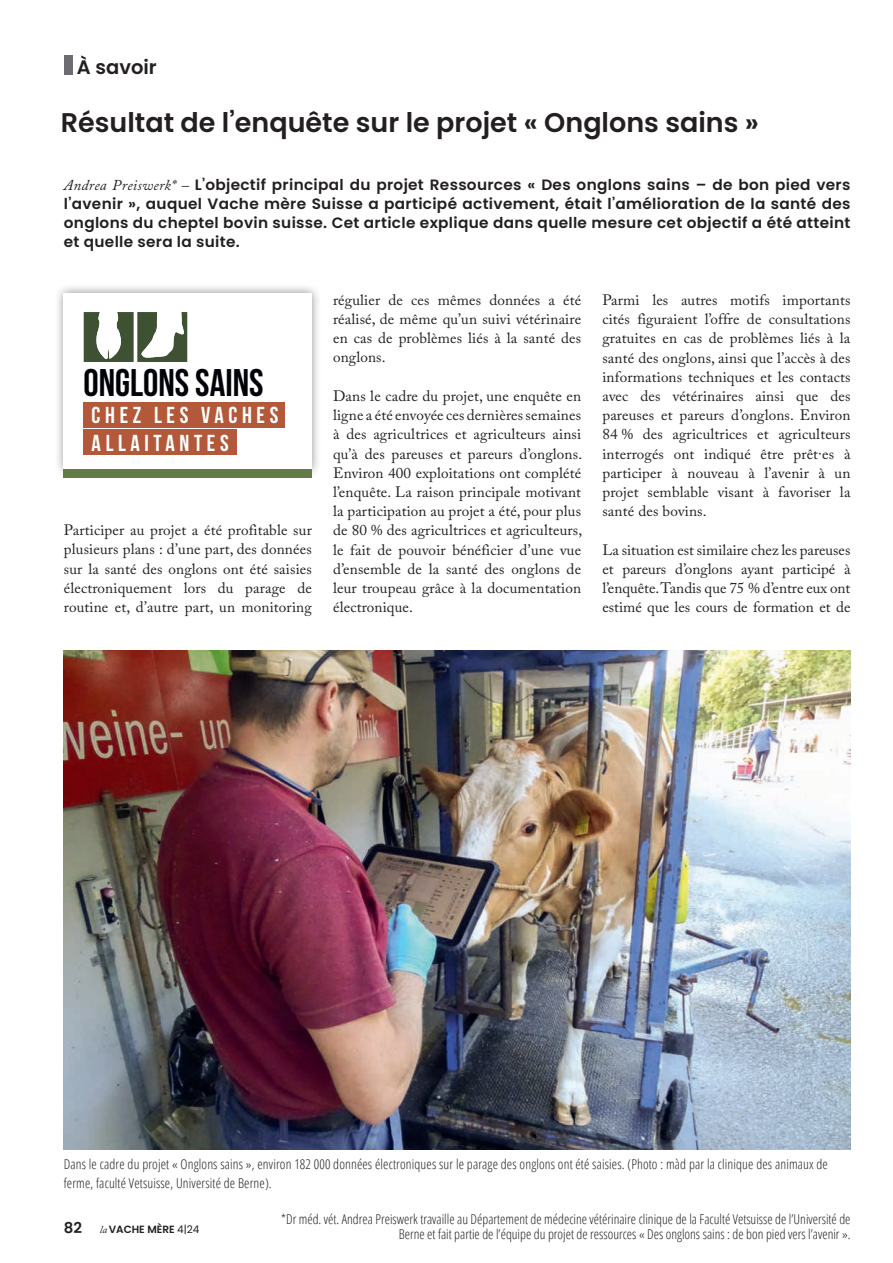
<style>
.page{position:relative;width:893px;height:1263px;background:#fff}
.page>*{position:absolute;margin:0;border:0;box-sizing:border-box;transform-origin:0 0}
.t1{font:38.55px "Bebas Neue";color:#000208}
.t2{font:600 27px "Poppins";color:#231f20}
.t3{font:23.1px/27.5px "Bebas Neue";letter-spacing:.2em;color:#fff}
.t4{font:600 19.5px "Poppins";color:#231f20}
.t5{font:15px/19.2px "Adobe Caslon Pro";letter-spacing:.01em;color:#231f20;text-align:justify}
.t6{font:600 15px/19.2px "Poppins";letter-spacing:.02em;color:#231f20;text-align:justify}
.t7{font:300 condensed 13.5px/14.2px "Open Sans";color:#231f20;text-align:right}
.t8{font:600 10.5px "Poppins";color:#231f20}
.s1{font-family:"Adobe Caslon Pro";font-weight:400;font-style:italic}
.s2{font-size:15px}
.s3{font-weight:400}
</style>
<div class="page">
<div style="left:64px;top:55px;width:8px;height:19px;background:#6c6d70"></div>
<div style="left:54px;top:284px;width:268px;height:195px;background:#231f20;opacity:.5"></div>
<div style="left:64px;top:293px;width:248px;height:176px;background:#fff"></div>
<div style="left:83px;top:402px;width:202px;height:26px;background:#b35839"></div>
<div style="left:83px;top:429px;width:154px;height:26px;background:#b35839"></div>
<svg style="left:84px;top:312px;width:103px;height:50px"></svg>
<div style="left:64px;top:469px;width:248px;height:9px;background:#647b47"></div>
<img style="left:64px;top:650px;width:786px;height:500px">
<h3 class="t4" style="left:77px;top:56px;width:81px">À savoir</h3>
<h2 class="t2" style="left:61px;top:107px;width:700px">Résultat de l’enquête sur le projet « Onglons sains »</h2>
<p class="t6" style="left:64px;top:175px;width:788px"><span class="s1">Andrea Preiswerk* –</span> L’objectif principal du projet Ressources « Des onglons sains – de bon pied vers l’avenir », auquel Vache mère Suisse a participé activement, était l’amélioration de la santé des onglons du cheptel bovin suisse. Cet article explique dans quelle mesure cet objectif a été atteint et quelle sera la suite.</p>
<h1 class="t1" style="left:83px;top:361px;width:182px">ONGLONS SAINS</h1>
<h3 class="t3" style="left:92px;top:401px;width:188px">CHEZ LES VACHES<br>ALLAITANTES</h3>
<p class="t5" style="left:64px;top:520px;width:249px">Participer au projet a été profitable sur plusieurs plans : d’une part, des données sur la santé des onglons ont été saisies électroniquement lors du parage de routine et, d’autre part, un monitoring</p>
<p class="t5" style="left:333px;top:290px;width:250px">régulier de ces mêmes données a été réalisé, de même qu’un suivi vétérinaire en cas de problèmes liés à la santé des onglons.</p>
<p class="t5" style="left:333px;top:386px;width:251px">Dans le cadre du projet, une enquête en ligne a été envoyée ces dernières semaines à des agricultrices et agriculteurs ainsi qu’à des pareuses et pareurs d’onglons.<br>Environ 400 exploitations ont complété l’enquête. La raison principale motivant la participation au projet a été, pour plus de 80 % des agricultrices et agriculteurs, le fait de pouvoir bénéficier d’une vue d’ensemble de la santé des onglons de leur troupeau grâce à la documentation électronique.</p>
<p class="t5" style="left:602px;top:290px;width:250px">Parmi les autres motifs importants cités figuraient l’offre de consultations gratuites en cas de problèmes liés à la santé des onglons, ainsi que l’accès à des informations techniques et les contacts avec des vétérinaires ainsi que des pareuses et pareurs d’onglons. Environ 84 % des agricultrices et agriculteurs interrogés ont indiqué être prêt·es à participer à nouveau à l’avenir à un projet semblable visant à favoriser la santé des bovins.</p>
<p class="t5" style="left:602px;top:540px;width:250px">La situation est similaire chez les pareuses et pareurs d’onglons ayant participé à l’enquête. Tandis que 75 % d’entre eux ont estimé que les cours de formation et de</p>
<p class="t7" style="left:64px;top:1154px;width:766px;line-height:19.2px;text-align:left">Dans le cadre du projet « Onglons sains », environ 182 000 données électroniques sur le parage des onglons ont été saisies. (Photo : màd par la clinique des animaux de ferme, faculté Vetsuisse, Université de Berne).</p>
<p class="t8" style="left:64px;top:1224px;width:137px"><span class="s2">82</span> <span class="s1">la</span> VACHE MÈRE <span class="s3">4|24</span></p>
<p class="t7" style="left:281px;top:1212px;width:571px">*Dr méd. vét. Andrea Preiswerk travaille au Département de médecine vétérinaire clinique de la Faculté Vetsuisse de l’Université de<br>Berne et fait partie de l’équipe du projet de ressources « Des onglons sains : de bon pied vers l’avenir ».</p>
</div>
